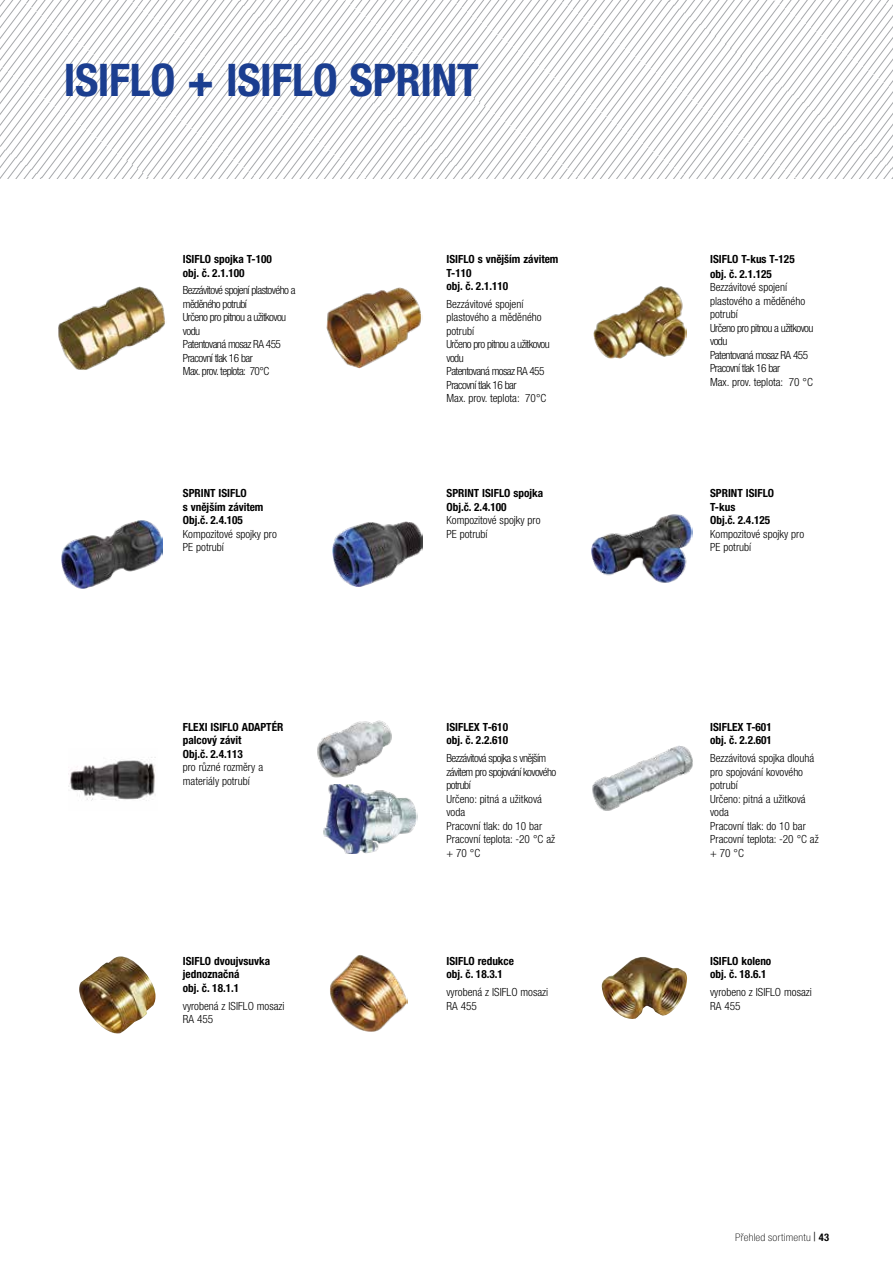
<style>
.page{position:relative;width:893px;height:1263px;background:#fff}
.page>*{position:absolute;margin:0;border:0;box-sizing:border-box;transform-origin:0 0}
.t1{font:700 condensed 45px "Helvetica Neue LT Pro";letter-spacing:-.01em;color:#1b3e90}
.t2{font:300 condensed 11.25px/13.5px "Helvetica Neue LT Pro";letter-spacing:-.05em;color:#000}
.t3{font:700 condensed 11.25px/13.5px "Helvetica Neue LT Pro";color:#000}
.t4{font:300 condensed 11.25px/13.5px "Helvetica Neue LT Pro";color:#000}
.t5{font:300 condensed 11.25px/13.5px "Helvetica Neue LT Pro";letter-spacing:-.045em;color:#000}
.t6{font:100 condensed 10.5px "Helvetica Neue LT Pro";letter-spacing:.02em;color:#000;scale:1.1 1}
.s1{font-family:"Times New Roman";font-weight:700;font-stretch:normal}
.s2{font-weight:700}
</style>
<div class="page">
<svg style="left:1px;top:0;width:892px;height:179px"></svg>
<hr style="left:0;top:0;width:1px;height:179px;background:#bfbfbf">
<img style="left:58px;top:286px;width:107px;height:84px">
<img style="left:326px;top:287px;width:96px;height:82px">
<img style="left:594px;top:286px;width:92px;height:72px">
<img style="left:333px;top:522px;width:89px;height:65px">
<img style="left:61px;top:520px;width:102px;height:69px">
<img style="left:591px;top:514px;width:101px;height:69px">
<img style="left:69px;top:757px;width:87px;height:44px">
<img style="left:317px;top:720px;width:75px;height:58px">
<img style="left:323px;top:784px;width:94px;height:69px">
<img style="left:592px;top:746px;width:101px;height:65px">
<img style="left:79px;top:956px;width:77px;height:78px">
<img style="left:330px;top:955px;width:77px;height:77px">
<img style="left:602px;top:957px;width:85px;height:62px">
<h1 class="t1" style="left:64px;top:53px;width:417px">ISIFLO + ISIFLO SPRINT</h1>
<p class="t3" style="left:183px;top:252px;width:91px">ISIFLO spojka T-100 obj. č. 2.1.100</p>
<p class="t2" style="left:183px;top:284px;width:114px">Bezzávitové spojení plastového a měděného potrubí<br>Určeno pro pitnou a užitkovou vodu<br>Patentovaná mosaz RA 455<br>Pracovní tlak 16 bar<br>Max. prov. teplota: 70°C</p>
<p class="t3" style="left:183px;top:486px;width:82px">SPRINT ISIFLO<br>s vnějším závitem<br>Obj.č. 2.4.105</p>
<p class="t4" style="left:183px;top:527px;width:96px">Kompozitové spojky pro<br>PE potrubí</p>
<p class="t3" style="left:183px;top:720px;width:102px">FLEXI ISIFLO ADAPTÉR palcový závit<br>Obj.č. 2.4.113</p>
<p class="t4" style="left:183px;top:761px;width:82px">pro různé rozměry a materiály potrubí</p>
<p class="t3" style="left:183px;top:954px;width:89px">ISIFLO dvoujvsuvka jednoznačná<br>obj. č. 18.1.1</p>
<p class="t4" style="left:183px;top:999px;width:103px">vyrobená z ISIFLO mosazi<br>RA 455</p>
<p class="t3" style="left:446px;top:252px;width:113px">ISIFLO s vnějším závitem<br>T-110<br>obj. č. 2.1.110</p>
<p class="t2" style="left:446px;top:297px;width:105px">Bezzávitové spojení plastového a měděného potrubí<br>Určeno pro pitnou a užitkovou vodu<br>Patentovaná mosaz RA 455<br>Pracovní tlak 16 bar<br>Max. prov. teplota: 70°C</p>
<p class="t3" style="left:446px;top:486px;width:98px">SPRINT ISIFLO spojka<br>Obj.č. 2.4.100</p>
<p class="t4" style="left:446px;top:513px;width:96px">Kompozitové spojky pro<br>PE potrubí</p>
<p class="t3" style="left:446px;top:720px;width:63px">ISIFLEX T-610 obj. č. 2.2.610</p>
<p class="t5" style="left:446px;top:751px;width:111px">Bezzávitová spojka s vnějším závitem pro spojování kovového potrubí<br>Určeno: pitná a užitková voda<br>Pracovní tlak: do 10 bar<br>Pracovní teplota: -20 °C až + 70 °C</p>
<p class="t3" style="left:446px;top:954px;width:69px">ISIFLO redukce obj. č. 18.3.1</p>
<p class="t4" style="left:446px;top:985px;width:103px">vyrobená z ISIFLO mosazi<br>RA 455</p>
<p class="t3" style="left:710px;top:252px;width:86px;line-height:14.4px">ISIFLO T-kus T-125 obj. č. 2.1.125</p>
<p class="t2" style="left:710px;top:280px;width:105px">Bezzávitové spojení plastového a měděného potrubí<br>Určeno pro pitnou a užitkovou vodu<br>Patentovaná mosaz RA 455<br>Pracovní tlak 16 bar<br>Max. prov. teplota: 70 °C</p>
<p class="t3" style="left:710px;top:486px;width:65px">SPRINT ISIFLO<br>T-kus<br>Obj.č. 2.4.125</p>
<p class="t4" style="left:710px;top:527px;width:96px">Kompozitové spojky pro<br>PE potrubí</p>
<p class="t3" style="left:710px;top:720px;width:63px">ISIFLEX T-601 obj. č. 2.2.601</p>
<p class="t4" style="left:710px;top:751px;width:110px">Bezzávitová spojka dlouhá pro spojování kovového potrubí<br>Určeno: pitná a užitková voda<br>Pracovní tlak: do 10 bar<br>Pracovní teplota: -20 °C až + 70 °C</p>
<p class="t3" style="left:710px;top:954px;width:63px">ISIFLO koleno obj. č. 18.6.1</p>
<p class="t4" style="left:710px;top:985px;width:103px">vyrobeno z ISIFLO mosazi<br>RA 455</p>
<p class="t6" style="left:735px;top:1231px;width:87px">Přehled sortimentu <span class="s1">|</span> <span class="s2">43</span></p>
</div>
